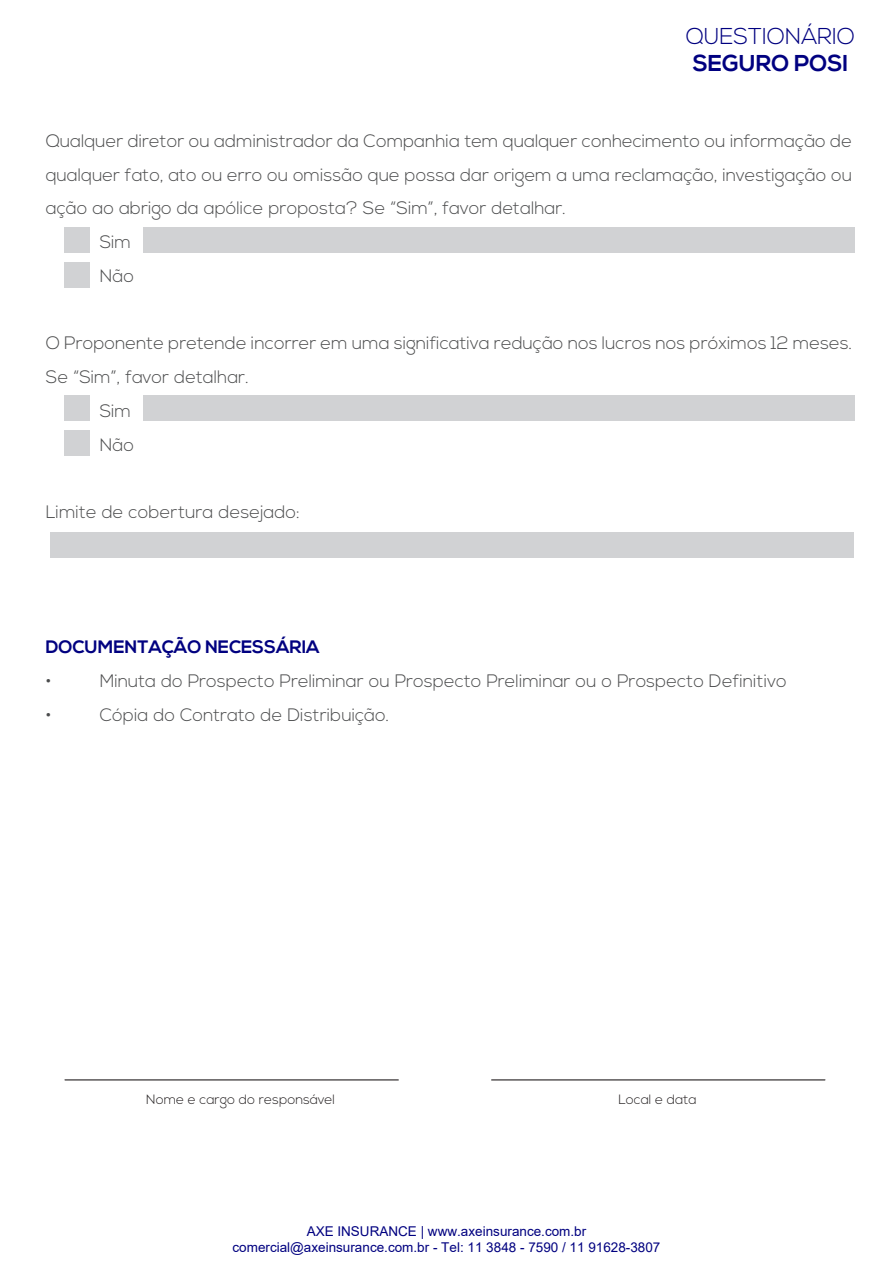
<style>
.page{position:relative;width:893px;height:1276px;background:#fff}
.page>*{position:absolute;margin:0;border:0;box-sizing:border-box;transform-origin:0 0}
.t1{font:300 22.95px "Nexa";color:#000080}
.t2{font:700 22.95px "Nexa";color:#000080}
.t3{font:300 18px "Nexa";color:#4b4c4d}
.t4{font:700 18px "Nexa";color:#000080}
.t5{font:13.5px/16.2px "Arial";color:#000080;text-align:center}
.t6{font:300 13.5px "Nexa";color:#231f20}
</style>
<div class="page">
<hr style="left:65px;top:1079px;width:334px;height:1px;background:#231f20">
<hr style="left:491px;top:1079px;width:334px;height:1px;background:#231f20">
<div style="left:143px;top:227px;width:711px;height:26px;background:#d1d2d4"></div>
<div style="left:64px;top:227px;width:26px;height:26px;background:#d1d2d4"></div>
<div style="left:64px;top:262px;width:26px;height:25px;background:#d1d2d4"></div>
<div style="left:143px;top:395px;width:711px;height:26px;background:#d1d2d4"></div>
<div style="left:50px;top:532px;width:803px;height:26px;background:#d1d2d4"></div>
<div style="left:64px;top:395px;width:26px;height:26px;background:#d1d2d4"></div>
<div style="left:64px;top:430px;width:26px;height:25px;background:#d1d2d4"></div>
<p class="t1" style="left:686px;top:23px;width:171px">QUESTIONÁRIO</p>
<p class="t2" style="left:693px;top:50px;width:157px">SEGURO POSI</p>
<p class="t3" style="left:46px;top:130px;width:808px">Qualquer diretor ou administrador da Companhia tem qualquer conhecimento ou informação de</p>
<p class="t3" style="left:46px;top:164px;width:808px">qualquer fato, ato ou erro ou omissão que possa dar origem a uma reclamação, investigação ou</p>
<p class="t3" style="left:46px;top:198px;width:522px">ação ao abrigo da apólice proposta? Se “Sim”, favor detalhar.</p>
<p class="t3" style="left:100px;top:231px;width:33px">Sim</p>
<p class="t3" style="left:100px;top:265px;width:36px">Não</p>
<p class="t3" style="left:46px;top:333px;width:808px">O Proponente pretende incorrer em uma significativa redução nos lucros nos próximos 12 meses.</p>
<p class="t3" style="left:46px;top:366px;width:205px">Se “Sim”, favor detalhar.</p>
<p class="t3" style="left:100px;top:400px;width:33px">Sim</p>
<p class="t3" style="left:100px;top:434px;width:36px">Não</p>
<p class="t3" style="left:46px;top:501px;width:256px">Limite de cobertura desejado:</p>
<p class="t4" style="left:46px;top:636px;width:276px">DOCUMENTAÇÃO NECESSÁRIA</p>
<p class="t3" style="left:46px;top:670px;width:7px">•</p>
<p class="t3" style="left:100px;top:670px;width:688px">Minuta do Prospecto Preliminar ou Prospecto Preliminar ou o Prospecto Definitivo</p>
<p class="t3" style="left:46px;top:704px;width:7px">•</p>
<p class="t3" style="left:100px;top:704px;width:291px">Cópia do Contrato de Distribuição.</p>
<p class="t6" style="left:146px;top:1091px;width:190px">Nome e cargo do responsável</p>
<p class="t6" style="left:618px;top:1091px;width:80px">Local e data</p>
<p class="t5" style="left:232px;top:1222px;width:429px">AXE INSURANCE | www.axeinsurance.com.br comercial@axeinsurance.com.br - Tel: 11 3848 - 7590 / 11 91628-3807</p>
</div>
